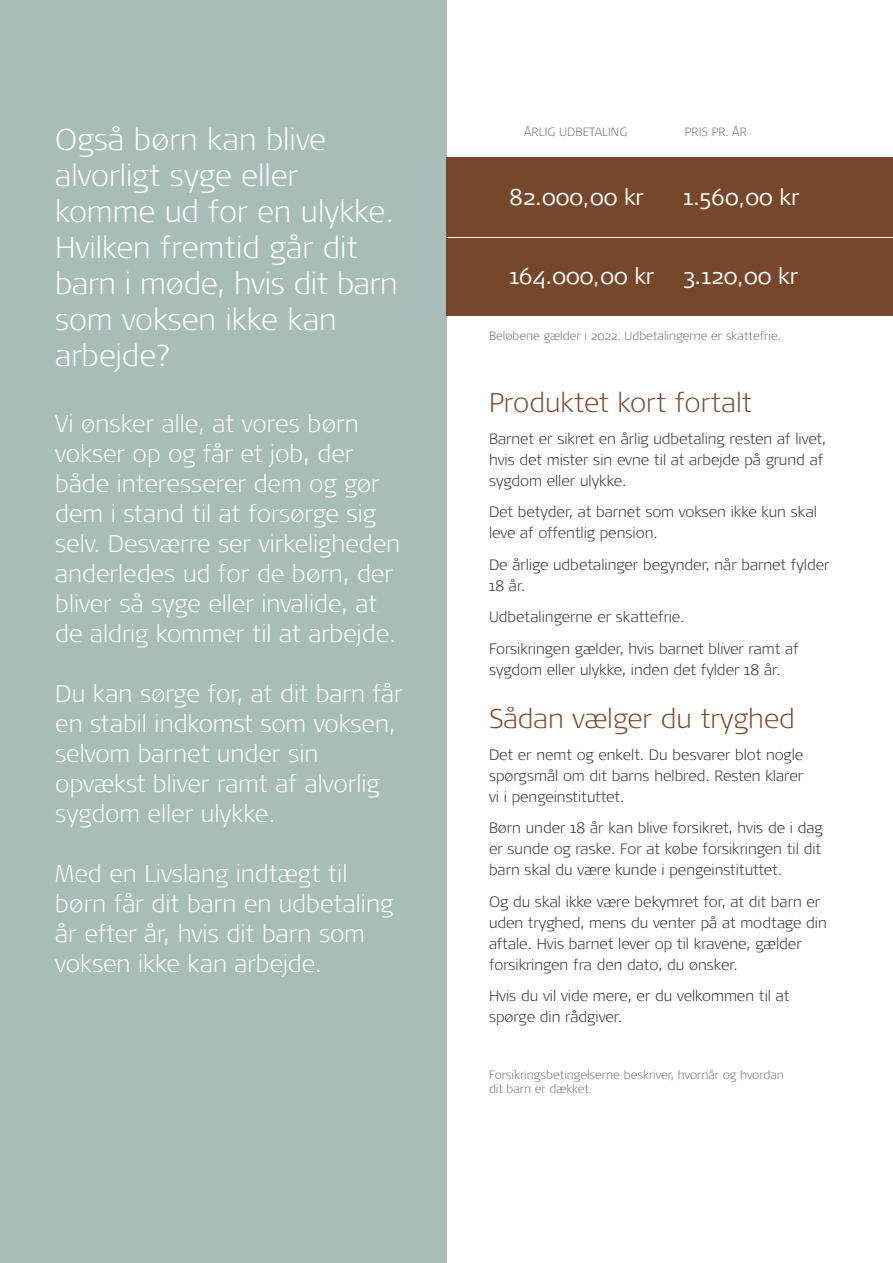
<style>
.page{position:relative;width:893px;height:1263px;background:#fff}
.page>*{position:absolute;margin:0;border:0;box-sizing:border-box;transform-origin:0 0}
.Intro_overskrift{font:300 expanded 30px/36px "Signa OT";color:#fff}
.Indhold_overskrift_b{font:300 expanded 27px "Signa OT";color:#7e4b2c}
.Intro_brød{font:300 expanded 24px/30px "Signa OT";color:#fff}
.Tabel_hvid_gruppenav{font:300 22.5px "Signa Normal";color:#fff}
.Indhold_brød_sort{font:300 expanded 15px/21px "Signa OT";color:#323031}
.Tabel_grå_brød{font:300 expanded 12px "Signa OT";color:#707171}
.Tabel_grå_overskrift{font:300 expanded 12px "Signa OT";letter-spacing:.01em;color:#707171}
</style>
<div class="page">
<div style="left:0;top:0;width:446px;height:1263px;background:#a8bcba"></div>
<div style="left:446px;top:157px;width:447px;height:79px;background:#76472b"></div>
<div style="left:446px;top:238px;width:447px;height:77px;background:#76472b"></div>
<p class="Intro_overskrift" style="left:55px;top:122px;width:340px">Også børn kan blive alvorligt syge eller komme ud for en ulykke.<br>Hvilken fremtid går dit</p>
<p class="Intro_overskrift" style="left:55px;top:266px;width:344px">barn i møde, hvis dit barn som voksen ikke kan arbejde?</p>
<p class="Intro_brød" style="left:55px;top:409px;width:346px">Vi ønsker alle, at vores børn vokser op og får et job, der både interesserer dem og gør dem i stand til at forsørge sig selv. Desværre ser virkeligheden anderledes ud for de børn, der bliver så syge eller invalide, at de aldrig kommer til at arbejde.</p>
<p class="Intro_brød" style="left:55px;top:679px;width:349px">Du kan sørge for, at dit barn får</p>
<p class="Intro_brød" style="left:55px;top:709px;width:342px">en stabil indkomst som voksen,</p>
<p class="Intro_brød" style="left:55px;top:739px;width:326px">selvom barnet under sin opvækst bliver ramt af alvorlig sygdom eller ulykke.</p>
<p class="Intro_brød" style="left:55px;top:859px;width:339px">Med en Livslang indtægt til børn får dit barn en udbetaling år efter år, hvis dit barn som voksen ikke kan arbejde.</p>
<p class="Tabel_grå_overskrift" style="left:524px;top:125px;width:105px">ÅRLIG UDBETALING</p>
<p class="Tabel_grå_overskrift" style="left:685px;top:125px;width:64px">PRIS PR. ÅR</p>
<p class="Tabel_hvid_gruppenav" style="left:510px;top:184px;width:136px">82.000,00 kr</p>
<p class="Tabel_hvid_gruppenav" style="left:683px;top:184px;width:118px">1.560,00 kr</p>
<p class="Tabel_hvid_gruppenav" style="left:509px;top:263px;width:146px">164.000,00 kr</p>
<p class="Tabel_hvid_gruppenav" style="left:683px;top:263px;width:117px">3.120,00 kr</p>
<p class="Tabel_grå_brød" style="left:489px;top:329px;width:294px">Beløbene gælder i 2022. Udbetalingerne er skattefrie.</p>
<p class="Indhold_overskrift_b" style="left:489px;top:387px;width:264px">Produktet kort fortalt</p>
<p class="Indhold_brød_sort" style="left:489px;top:428px;width:339px">Barnet er sikret en årlig udbetaling resten af livet, hvis det mister sin evne til at arbejde på grund af sygdom eller ulykke.</p>
<p class="Indhold_brød_sort" style="left:489px;top:502px;width:329px">Det betyder, at barnet som voksen ikke kun skal leve af offentlig pension.</p>
<p class="Indhold_brød_sort" style="left:489px;top:554px;width:342px">De årlige udbetalinger begynder, når barnet fylder<br>18 år.</p>
<p class="Indhold_brød_sort" style="left:489px;top:607px;width:197px">Udbetalingerne er skattefrie.</p>
<p class="Indhold_brød_sort" style="left:489px;top:638px;width:311px">Forsikringen gælder, hvis barnet bliver ramt af sygdom eller ulykke, inden det fylder 18 år.</p>
<p class="Indhold_overskrift_b" style="left:489px;top:703px;width:307px">Sådan vælger du tryghed</p>
<p class="Indhold_brød_sort" style="left:489px;top:744px;width:316px;text-align:justify">Det er nemt og enkelt. Du besvarer blot nogle spørgsmål om dit barns helbred. Resten klarer vi i pengeinstituttet.</p>
<p class="Indhold_brød_sort" style="left:489px;top:817px;width:335px;text-align:justify">Børn under 18 år kan blive forsikret, hvis de i dag er sunde og raske. For at købe forsikringen til dit barn skal du være kunde i pengeinstituttet.</p>
<p class="Indhold_brød_sort" style="left:489px;top:891px;width:333px">Og du skal ikke være bekymret for, at dit barn er</p>
<p class="Indhold_brød_sort" style="left:489px;top:912px;width:339px">uden tryghed, mens du venter på at modtage din</p>
<p class="Indhold_brød_sort" style="left:489px;top:933px;width:314px">aftale. Hvis barnet lever op til kravene, gælder forsikringen fra den dato, du ønsker.</p>
<p class="Indhold_brød_sort" style="left:489px;top:985px;width:302px">Hvis du vil vide mere, er du velkommen til at spørge din rådgiver.</p>
<p class="Tabel_grå_brød" style="left:489px;top:1067px;width:296px">Forsikringsbetingelserne beskriver, hvornår og hvordan</p>
<p class="Tabel_grå_brød" style="left:489px;top:1082px;width:105px">dit barn er dækket.</p>
</div>
